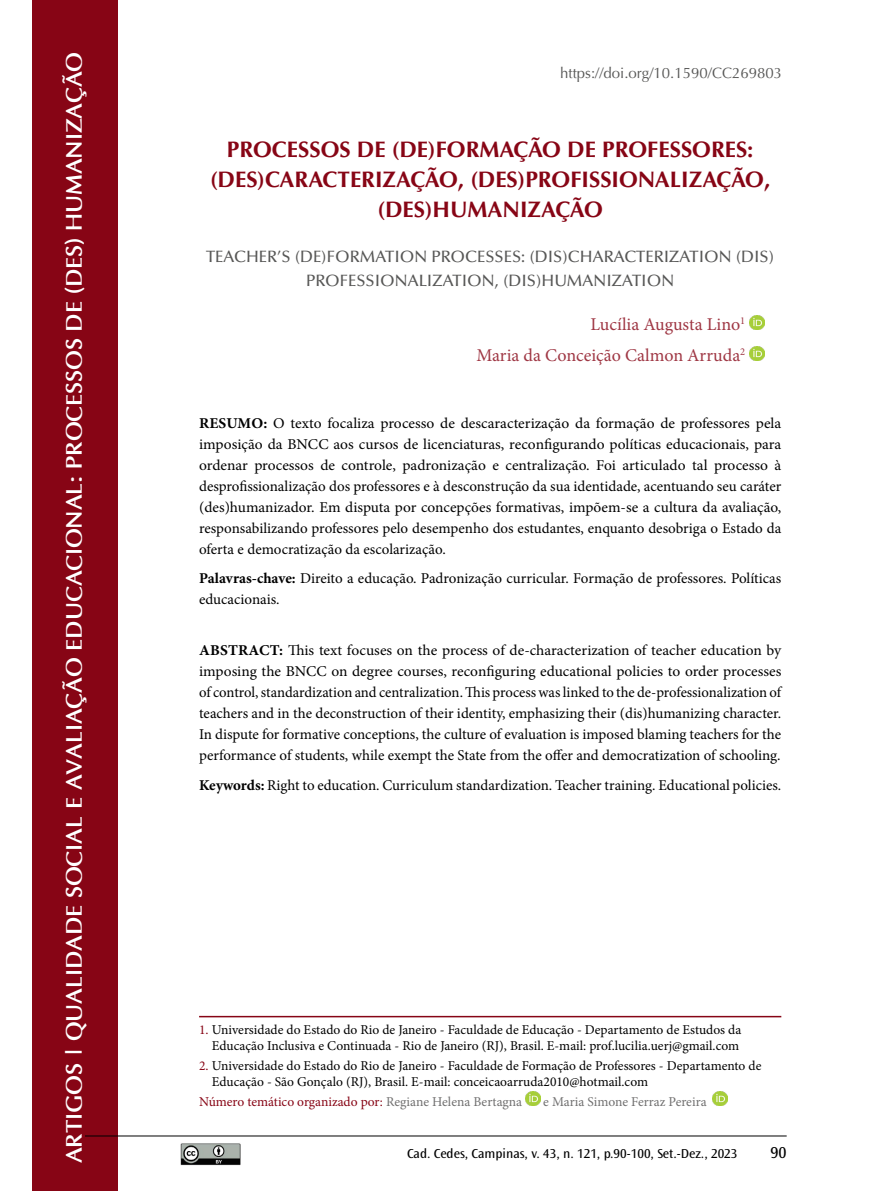
<style>
.page{position:relative;width:893px;height:1191px;background:#fff}
.page>*{position:absolute;margin:0;border:0;box-sizing:border-box;transform-origin:0 0}
.t1{font:700 22.5px/30px "Optima LT Std";color:#870515;text-align:center}
.t2{font:700 22.5px "Optima";letter-spacing:-.01em;color:#fff}
.t3{font:18px/31px "Minion Pro";color:#9f3744;text-align:right}
.t4{font:500 16.5px/24px "Optima LT Std";color:#575756;text-align:center}
.t5{font:16.5px "Ocean Sans Std";color:#000}
.t6{font:15px/21px "Minion Pro";color:#000;text-align:justify}
.t7{font:15px "Optima LT Std";color:#575756}
.t8{font:13.5px/15.8px "Minion Pro";color:#000;text-align:right}
.t9{font:13.5px "Ocean Sans Std";color:#000}
.t10{font:13.5px "Minion Pro";color:#870515}
.t11{font:13.5px "Minion Pro";color:#706f6f}
.s1{font-weight:700}
.s2{color:#870515}
.s3{color:#706f6f}
</style>
<div class="page">
<div style="left:33px;top:0;width:85px;height:1191px;background:#870515"></div>
<img style="left:181px;top:1143px;width:60px;height:22px">
<hr style="left:85px;top:1135px;width:702px;height:1px;background:#000">
<hr style="left:199px;top:1016px;width:582px;height:1px;background:#870515">
<img style="left:525px;top:1091px;width:15px;height:15px">
<img style="left:713px;top:1091px;width:15px;height:15px">
<img style="left:749px;top:315px;width:15px;height:15px">
<img style="left:749px;top:346px;width:15px;height:15px">
<h1 class="t2" style="left:61px;top:1163px;width:1113px;rotate:-90deg">ARTIGOS | QUALIDADE SOCIAL E AVALIAÇÃO EDUCACIONAL: PROCESSOS DE (DES) HUMANIZAÇÃO</h1>
<p class="t7" style="left:560px;top:64px;width:223px">https://doi.org/10.1590/CC269803</p>
<h1 class="t1" style="left:210px;top:134px;width:562px">PROCESSOS DE (DE)FORMAÇÃO DE PROFESSORES: (DES)CARACTERIZAÇÃO, (DES)PROFISSIONALIZAÇÃO, (DES)HUMANIZAÇÃO</h1>
<p class="t4" style="left:206px;top:245px;width:570px">TEACHER’S (DE)FORMATION PROCESSES: (DIS)CHARACTERIZATION (DIS)<br>PROFESSIONALIZATION, (DIS)HUMANIZATION</p>
<p class="t3" style="left:476px;top:309px;width:270px">Lucília Augusta Lino<sup>1<br></sup>Maria da Conceição Calmon Arruda<sup>2</sup></p>
<p class="t6" style="left:199px;top:412px;width:584px"><span class="s1">RESUMO:</span> O texto focaliza processo de descaracterização da formação de professores pela imposição da BNCC aos cursos de licenciaturas, reconfigurando políticas educacionais, para ordenar processos de controle, padronização e centralização. Foi articulado tal processo à desprofissionalização dos professores e à desconstrução da sua identidade, acentuando seu caráter (des)humanizador. Em disputa por concepções formativas, impõem-se a cultura da avaliação, responsabilizando professores pelo desempenho dos estudantes, enquanto desobriga o Estado da oferta e democratização da escolarização.</p>
<p class="t6" style="left:199px;top:568px;width:584px"><span class="s1">Palavras-chave:</span> Direito a educação. Padronização curricular. Formação de professores. Políticas educacionais.</p>
<p class="t6" style="left:199px;top:640px;width:584px"><span class="s1">ABSTRACT:</span> This text focuses on the process of de-characterization of teacher education by imposing the BNCC on degree courses, reconfiguring educational policies to order processes of control, standardization and centralization. This process was linked to the de-professionalization of teachers and in the deconstruction of their identity, emphasizing their (dis)humanizing character.<br>In dispute for formative conceptions, the culture of evaluation is imposed blaming teachers for the performance of students, while exempt the State from the offer and democratization of schooling.</p>
<p class="t6" style="left:199px;top:774px;width:584px"><span class="s1">Keywords:</span> Right to education. Curriculum standardization. Teacher training. Educational policies.</p>
<p class="t8" style="left:199px;top:1022px;width:544px"><span class="s2">1.</span> Universidade do Estado do Rio de Janeiro - Faculdade de Educação - Departamento de Estudos da<br>Educação Inclusiva e Continuada - Rio de Janeiro (RJ), Brasil. E-mail: prof.lucilia.uerj@gmail.com</p>
<p class="t8" style="left:212px;top:1058px;width:551px;text-align:left;text-indent:-13px"><span class="s2">2.</span> Universidade do Estado do Rio de Janeiro - Faculdade de Formação de Professores - Departamento de<br>Educação - São Gonçalo (RJ), Brasil. E-mail: conceicaoarruda2010@hotmail.com</p>
<p class="t10" style="left:199px;top:1092px;width:325px">Número temático organizado por: <span class="s3">Regiane Helena Bertagna</span></p>
<p class="t11" style="left:543px;top:1092px;width:165px">e Maria Simone Ferraz Pereira</p>
<p class="t9" style="left:407px;top:1145px;width:332px">Cad. Cedes, Campinas, v. 43, n. 121, p.90-100, Set.-Dez., 2023</p>
<p class="t5" style="left:770px;top:1143px;width:18px">90</p>
</div>
